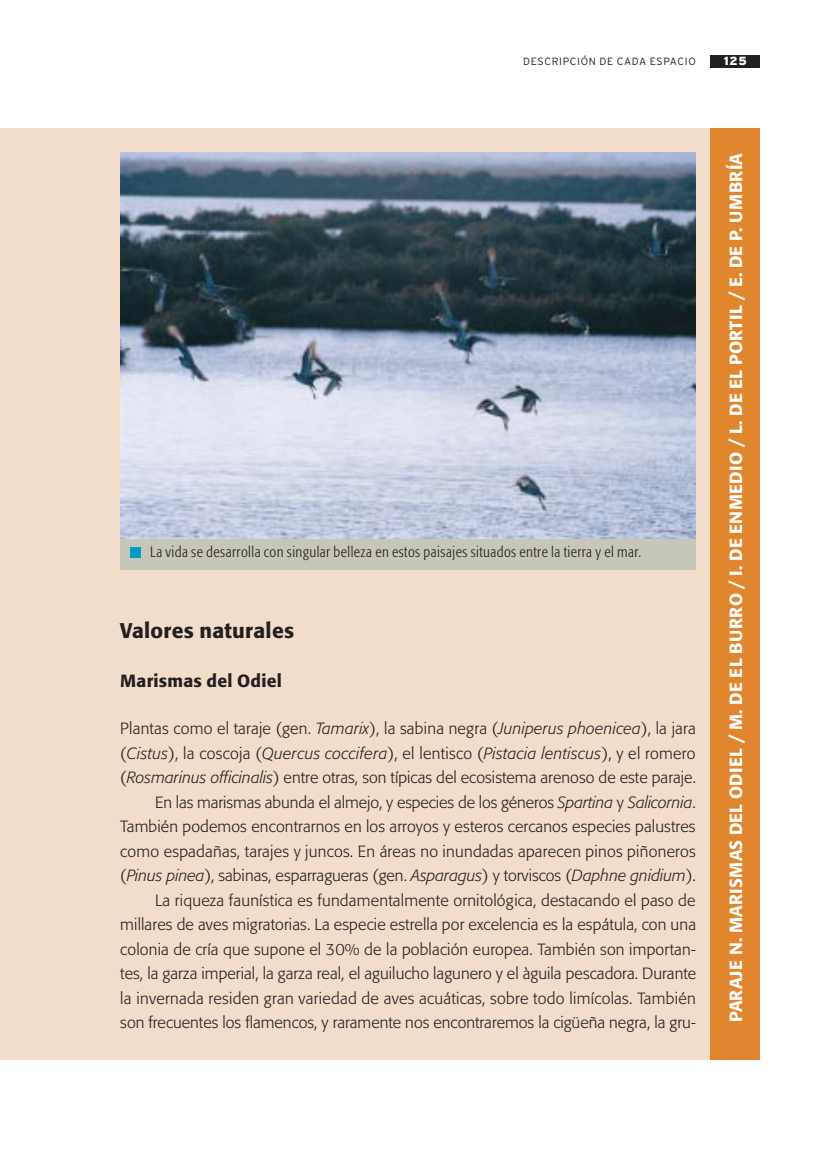
<style>
.page{position:relative;width:819px;height:1166px;background:#fff}
.page>*{position:absolute;margin:0;border:0;box-sizing:border-box;transform-origin:0 0}
.t1{font:500 21px "Formata";letter-spacing:.015em;color:#231f20}
.t2{font:500 17.5px "Formata";letter-spacing:.015em;color:#fff}
.t3{font:500 17.5px "Formata";letter-spacing:.015em;color:#231f20}
.t4{font:300 16.1px/24.5px "Formata";letter-spacing:.01em;color:#231f20;text-align:right}
.t5{font:300 condensed 14.88px "Formata";letter-spacing:.03em;color:#231f20}
.t6{font:900 11.9px "Interstate";color:#fff}
.t7{font:300 10.5px "Interstate";letter-spacing:.065em;color:#231f20}
.s1{font-style:italic}
</style>
<div class="page">
<div style="left:711px;top:55px;width:49px;height:12px;background:#231f20"></div>
<div style="left:1px;top:128px;width:710px;height:931px;background:#f2dcca"></div>
<div style="left:711px;top:128px;width:49px;height:931px;background:#e0862e"></div>
<hr style="left:0;top:128px;width:1px;height:931px;background:#f2dcca">
<div style="left:120px;top:520px;width:576px;height:49px;background:#c7c7b9"></div>
<img style="left:120px;top:153px;width:576px;height:385px">
<div style="left:130px;top:547px;width:11px;height:10px;background:#009ec2"></div>
<p class="t7" style="left:523px;top:57px;width:174px">DESCRIPCIÓN DE CADA ESPACIO</p>
<p class="t6" style="left:724px;top:56px;width:25px">125</p>
<p class="t5" style="left:150px;top:546px;width:493px">La vida se desarrolla con singular belleza en estos paisajes situados entre la tierra y el mar.</p>
<h1 class="t1" style="left:120px;top:621px;width:175px">Valores naturales</h1>
<p class="t3" style="left:120px;top:673px;width:163px">Marismas del Odiel</p>
<p class="t4" style="left:120px;top:717px;width:578px">Plantas como el taraje (gen. <span class="s1">Tamarix</span>), la sabina negra (<span class="s1">Juniperus phoenicea</span>), la jara (<span class="s1">Cistus</span>), la coscoja (<span class="s1">Quercus coccifera</span>), el lentisco (<span class="s1">Pistacia lentiscus</span>), y el romero (<span class="s1">Rosmarinus officinalis</span>) entre otras, son típicas del ecosistema arenoso de este paraje.<br>En las marismas abunda el almejo, y especies de los géneros <span class="s1">Spartina</span> y <span class="s1">Salicornia</span>.<br>También podemos encontrarnos en los arroyos y esteros cercanos especies palustres como espadañas, tarajes y juncos. En áreas no inundadas aparecen pinos piñoneros (<span class="s1">Pinus pinea</span>), sabinas, esparragueras (gen. <span class="s1">Asparagus</span>) y torviscos (<span class="s1">Daphne gnidium</span>).<br>La riqueza faunística es fundamentalmente ornitológica, destacando el paso de millares de aves migratorias. La especie estrella por excelencia es la espátula, con una colonia de cría que supone el 30% de la población europea. También son importan&shy;tes, la garza imperial, la garza real, el aguilucho lagunero y el àguila pescadora. Durante la invernada residen gran variedad de aves acuáticas, sobre todo limícolas. También son frecuentes los flamencos, y raramente nos encontraremos la cigüeña negra, la gru-</p>
<p class="t2" style="left:728px;top:1022px;width:870px;rotate:-90deg">PARAJE N. MARISMAS DEL ODIEL / M. DE EL BURRO / I. DE ENMEDIO / L. DE EL PORTIL / E. DE P. UMBRÍA</p>
</div>
